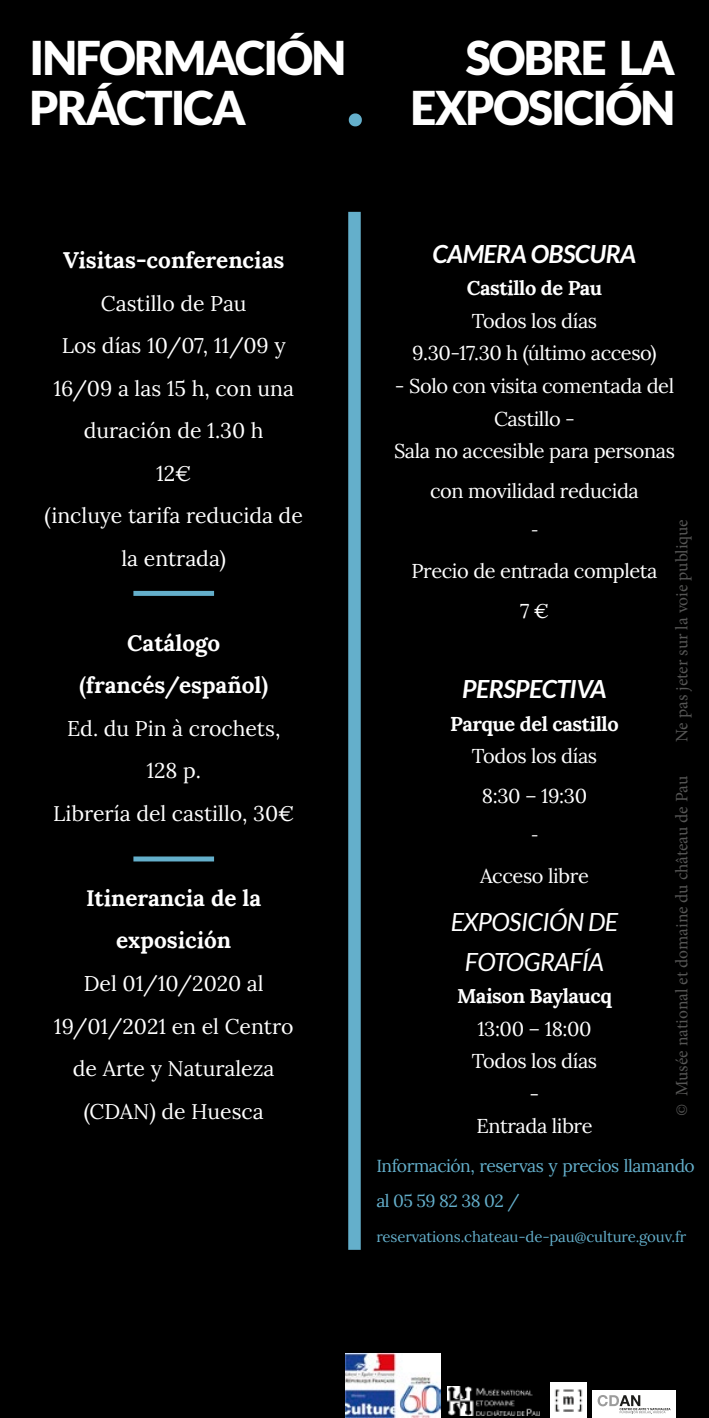
<style>
.page{position:relative;width:709px;height:1418px;background:#fff}
.page>*{position:absolute;margin:0;border:0;box-sizing:border-box;transform-origin:0 0}
.t1{font:900 46.5px "Lato";letter-spacing:-.04em;color:#fff}
.t2{font:900 46.5px "Lato";color:#64afcb}
.t3{font:italic 700 25px "Lato";letter-spacing:-.02em;color:#fff}
.t4{font:italic 25px/40px "Lato";letter-spacing:-.02em;color:#fff;text-align:center}
.t5{font:italic 300 25px "Lato";color:#fff}
.t6{font:700 22.5px/42.5px "Lora";color:#fff;text-align:center}
.t7{font:21.25px/42.5px "Lora";color:#fff;text-align:center}
.t8{font:20px/32.5px "Lora";letter-spacing:-.02em;color:#fff;text-align:center}
.t9{font:700 20px "Lora";letter-spacing:-.02em;color:#fff}
.t10{font:17.5px "Minion Pro";letter-spacing:-.005em;color:#565655}
.t11{font:17.5px/35px "Lora";letter-spacing:-.03em;color:#64afcb}
.t12{font:15px "Lora";letter-spacing:-.01em;color:#64afcb}
</style>
<div class="page">
<div style="left:0;top:0;width:709px;height:1417px;background:#000"></div>
<div style="left:133px;top:591px;width:81px;height:5px;background:#64afcb"></div>
<div style="left:133px;top:856px;width:81px;height:5px;background:#64afcb"></div>
<div style="left:348px;top:212px;width:13px;height:1037px;background:#64afcb"></div>
<div style="left:592px;top:1389px;width:84px;height:28px;background:#fff"></div>
<svg style="left:597px;top:1395px;width:73px;height:18px"></svg>
<img style="left:550px;top:1382px;width:36px;height:35px">
<img style="left:447px;top:1386px;width:92px;height:29px">
<img style="left:345px;top:1353px;width:95px;height:64px">
<svg style="left:348px;top:113px;width:14px;height:14px"></svg>
<p class="t1" style="left:30px;top:30px;width:318px">INFORMACIÓN</p>
<p class="t1" style="left:30px;top:80px;width:218px">PRÁCTICA</p>
<p class="t2" style="left:350px;top:79px;width:12px">.</p>
<p class="t1" style="left:466px;top:30px;width:211px">SOBRE LA</p>
<p class="t1" style="left:410px;top:80px;width:266px">EXPOSICIÓN</p>
<p class="t6" style="left:63px;top:236px;width:223px">Visitas-conferencias</p>
<p class="t7" style="left:101px;top:280px;width:147px">Castillo de Pau</p>
<p class="t7" style="left:53px;top:323px;width:242px">Los días 10/07, 11/09 y<br>16/09 a las 15 h, con una duración de 1.30 h</p>
<p class="t7" style="left:156px;top:450px;width:37px">12€</p>
<p class="t7" style="left:45px;top:493px;width:260px">(incluye tarifa reducida de la entrada)</p>
<p class="t6" style="left:127px;top:619px;width:95px">Catálogo</p>
<p class="t6" style="left:79px;top:661px;width:190px">(francés/español)</p>
<p class="t7" style="left:67px;top:705px;width:215px">Ed. du Pin à crochets,<br>128 p.</p>
<p class="t7" style="left:53px;top:790px;width:243px">Librería del castillo, 30€</p>
<p class="t6" style="left:86px;top:874px;width:176px">Itinerancia de la exposición</p>
<p class="t7" style="left:54px;top:960px;width:241px">Del 01/10/2020 al<br>19/01/2021 en el Centro de Arte y Naturaleza (CDAN) de Huesca</p>
<p class="t3" style="left:432px;top:239px;width:205px">CAMERA OBSCURA</p>
<p class="t9" style="left:466px;top:271px;width:137px">Castillo de Pau</p>
<p class="t8" style="left:472px;top:303px;width:127px">Todos los días</p>
<p class="t8" style="left:412px;top:336px;width:246px">9.30-17.30 h (último acceso)</p>
<p class="t8" style="left:395px;top:368px;width:281px">- Solo con visita comentada del<br>Castillo -</p>
<p class="t8" style="left:394px;top:429px;width:282px;line-height:40px">Sala no accesible para personas con movilidad reducida</p>
<p class="t5" style="left:530px;top:515px;width:9px">-</p>
<p class="t8" style="left:411px;top:553px;width:247px">Precio de entrada completa</p>
<p class="t8" style="left:520px;top:593px;width:30px">7 €</p>
<p class="t10" style="left:670px;top:742px;width:224px;rotate:-90deg">Ne pas jeter sur la voie publique</p>
<p class="t3" style="left:462px;top:674px;width:146px">PERSPECTIVA</p>
<p class="t9" style="left:450px;top:706px;width:170px">Parque del castillo</p>
<p class="t8" style="left:472px;top:738px;width:127px">Todos los días</p>
<p class="t8" style="left:482px;top:778px;width:107px">8:30 – 19:30</p>
<p class="t5" style="left:530px;top:820px;width:9px">-</p>
<p class="t8" style="left:480px;top:858px;width:110px">Acceso libre</p>
<p class="t4" style="left:450px;top:902px;width:169px">EXPOSICIÓN DE<br>FOTOGRAFÍA</p>
<p class="t9" style="left:457px;top:979px;width:156px">Maison Baylaucq</p>
<p class="t8" style="left:477px;top:1011px;width:116px">13:00 – 18:00</p>
<p class="t8" style="left:472px;top:1043px;width:127px">Todos los días</p>
<p class="t8" style="left:529px;top:1076px;width:11px">-</p>
<p class="t8" style="left:476px;top:1108px;width:118px">Entrada libre</p>
<p class="t11" style="left:376px;top:1146px;width:320px">Información, reservas y precios llamando al 05 59 82 38 02 /</p>
<p class="t12" style="left:376px;top:1225px;width:311px">reservations.chateau-de-pau@culture.gouv.fr</p>
<p class="t10" style="left:670px;top:1116px;width:341px;rotate:-90deg">© Musée national et domaine du château de Pau</p>
</div>
